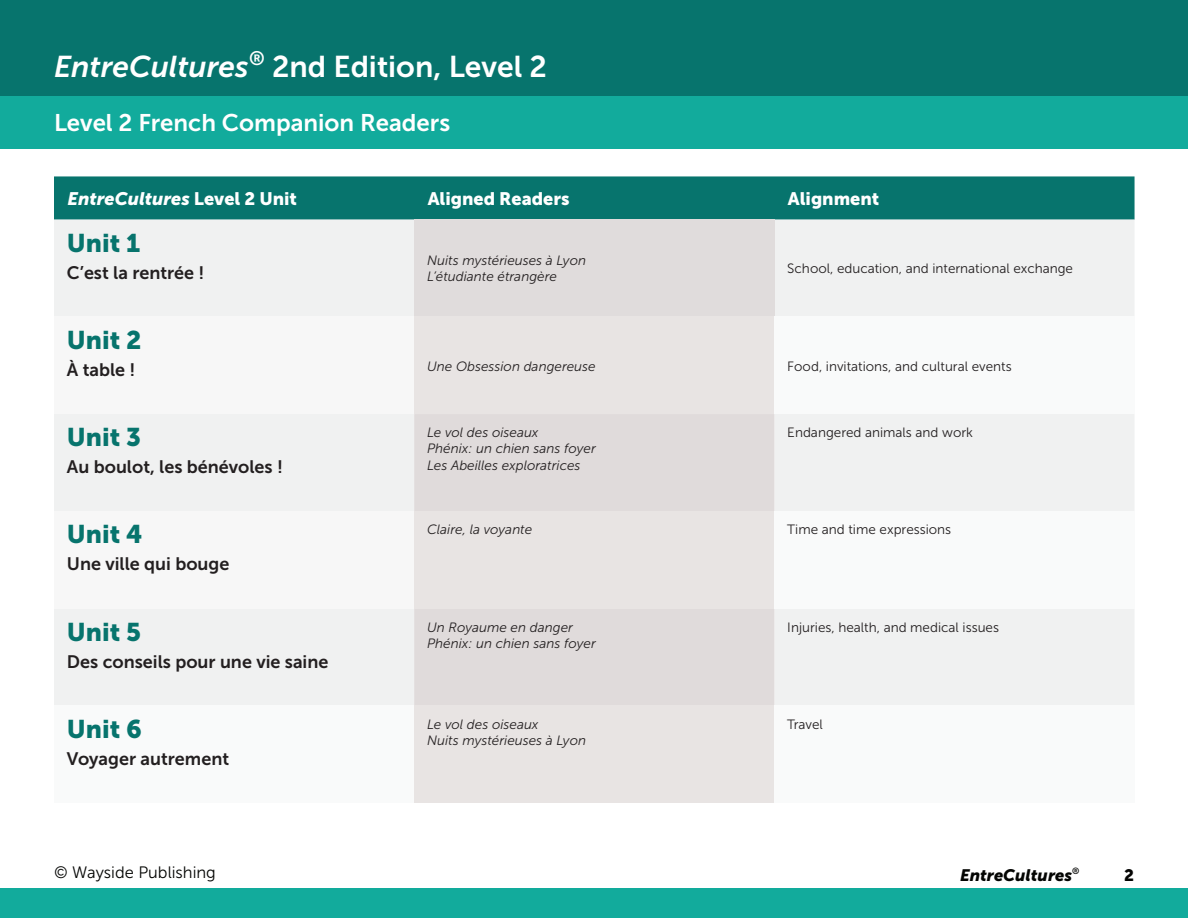
<style>
.page{position:relative;width:1188px;height:918px;background:#fff}
.page>*{position:absolute;margin:0;border:0;box-sizing:border-box;transform-origin:0 0}
.t1{font:30px "Museo Sans 700";color:#fff}
.t2{font:25.5px "Museo Sans 900";color:#07746d}
.t3{font:24px "Museo Sans 700";color:#fff}
.t4{font:18px "Museo Sans 700";color:#231f20}
.t5{font:italic 18px "Museo Sans 900";color:#fff}
.t6{font:18px "Museo Sans 900";color:#fff}
.t7{font:16.5px "Museo Sans 300";color:#040503}
.t8{font:italic 16.5px "Museo Sans 900";color:#040503}
.t9{font:16.5px "Museo Sans 900";color:#040503}
.t10{font:italic 13.5px "Museo Sans 300";color:#231f20}
.t11{font:13.5px "Museo Sans 300";color:#231f20}
.t12{font:9px "Museo Sans 700";color:#040503}
.s1{font-style:italic}
.s2{font-style:normal}
</style>
<div class="page">
<div style="left:54px;top:176px;width:1081px;height:44px;background:#07746d"></div>
<div style="left:54px;top:220px;width:1080px;height:485px;background:#f0f1f1"></div>
<div style="left:414px;top:220px;width:360px;height:97px;background:#e0dcdc"></div>
<div style="left:54px;top:317px;width:360px;height:97px;background:#f7f7f7"></div>
<div style="left:414px;top:317px;width:360px;height:97px;background:#e8e4e3"></div>
<div style="left:774px;top:317px;width:361px;height:97px;background:#f9fafa"></div>
<div style="left:414px;top:414px;width:360px;height:292px;background:#e0dbdb"></div>
<div style="left:54px;top:511px;width:360px;height:97px;background:#f7f7f7"></div>
<div style="left:414px;top:511px;width:360px;height:97px;background:#e8e4e3"></div>
<div style="left:774px;top:511px;width:361px;height:97px;background:#f9fafa"></div>
<div style="left:54px;top:706px;width:360px;height:97px;background:#f9fafa"></div>
<div style="left:414px;top:706px;width:360px;height:97px;background:#e8e4e3"></div>
<div style="left:774px;top:706px;width:361px;height:97px;background:#f9fafa"></div>
<div style="left:0;top:0;width:1188px;height:96px;background:#07746d"></div>
<div style="left:0;top:96px;width:1188px;height:52px;background:#12ab9c"></div>
<div style="left:0;top:889px;width:1188px;height:29px;background:#12ab9c"></div>
<p class="t1" style="left:54px;top:49px;width:494px"><span class="s1">EntreCultures</span><sup>®</sup> 2nd Edition, Level 2</p>
<p class="t3" style="left:54px;top:109px;width:398px">Level 2 French Companion Readers</p>
<p class="t5" style="left:68px;top:188px;width:231px">EntreCultures <span class="s2">Level 2 Unit</span></p>
<p class="t6" style="left:428px;top:188px;width:143px">Aligned Readers</p>
<p class="t6" style="left:788px;top:188px;width:93px">Alignment</p>
<p class="t2" style="left:67px;top:228px;width:75px">Unit 1</p>
<p class="t4" style="left:67px;top:263px;width:139px">C’est la rentrée !</p>
<p class="t10" style="left:427px;top:253px;width:160px">Nuits mystérieuses à Lyon</p>
<p class="t10" style="left:427px;top:270px;width:131px">L’étudiante étrangère</p>
<p class="t11" style="left:787px;top:261px;width:287px">School, education, and international exchange</p>
<p class="t2" style="left:67px;top:326px;width:76px">Unit 2</p>
<p class="t4" style="left:67px;top:360px;width:70px">À table !</p>
<p class="t10" style="left:427px;top:359px;width:170px">Une Obsession dangereuse</p>
<p class="t11" style="left:787px;top:359px;width:226px">Food, invitations, and cultural events</p>
<p class="t2" style="left:67px;top:423px;width:76px">Unit 3</p>
<p class="t4" style="left:67px;top:457px;width:217px">Au boulot, les bénévoles !</p>
<p class="t2" style="left:67px;top:520px;width:77px">Unit 4</p>
<p class="t4" style="left:67px;top:554px;width:164px">Une ville qui bouge</p>
<p class="t2" style="left:67px;top:617px;width:76px">Unit 5</p>
<p class="t4" style="left:67px;top:651px;width:263px">Des conseils pour une vie saine</p>
<p class="t2" style="left:67px;top:714px;width:77px">Unit 6</p>
<p class="t4" style="left:67px;top:749px;width:164px">Voyager autrement</p>
<p class="t10" style="left:427px;top:425px;width:113px">Le vol des oiseaux</p>
<p class="t10" style="left:427px;top:441px;width:170px">Phénix: un chien sans foyer</p>
<p class="t10" style="left:427px;top:458px;width:155px">Les Abeilles exploratrices</p>
<p class="t11" style="left:787px;top:425px;width:187px">Endangered animals and work</p>
<p class="t10" style="left:427px;top:522px;width:107px">Claire, la voyante</p>
<p class="t11" style="left:787px;top:522px;width:165px">Time and time expressions</p>
<p class="t10" style="left:427px;top:620px;width:147px">Un Royaume en danger</p>
<p class="t10" style="left:427px;top:636px;width:170px">Phénix: un chien sans foyer</p>
<p class="t10" style="left:427px;top:717px;width:113px">Le vol des oiseaux</p>
<p class="t10" style="left:427px;top:733px;width:160px">Nuits mystérieuses à Lyon</p>
<p class="t11" style="left:787px;top:620px;width:213px">Injuries, health, and medical issues</p>
<p class="t11" style="left:787px;top:717px;width:37px">Travel</p>
<p class="t7" style="left:54px;top:863px;width:163px">© Wayside Publishing</p>
<p class="t9" style="left:1124px;top:866px;width:11px">2</p>
<p class="t8" style="left:960px;top:866px;width:114px">EntreCultures</p>
<p class="t12" style="left:1072px;top:866px;width:9px">®</p>
</div>
